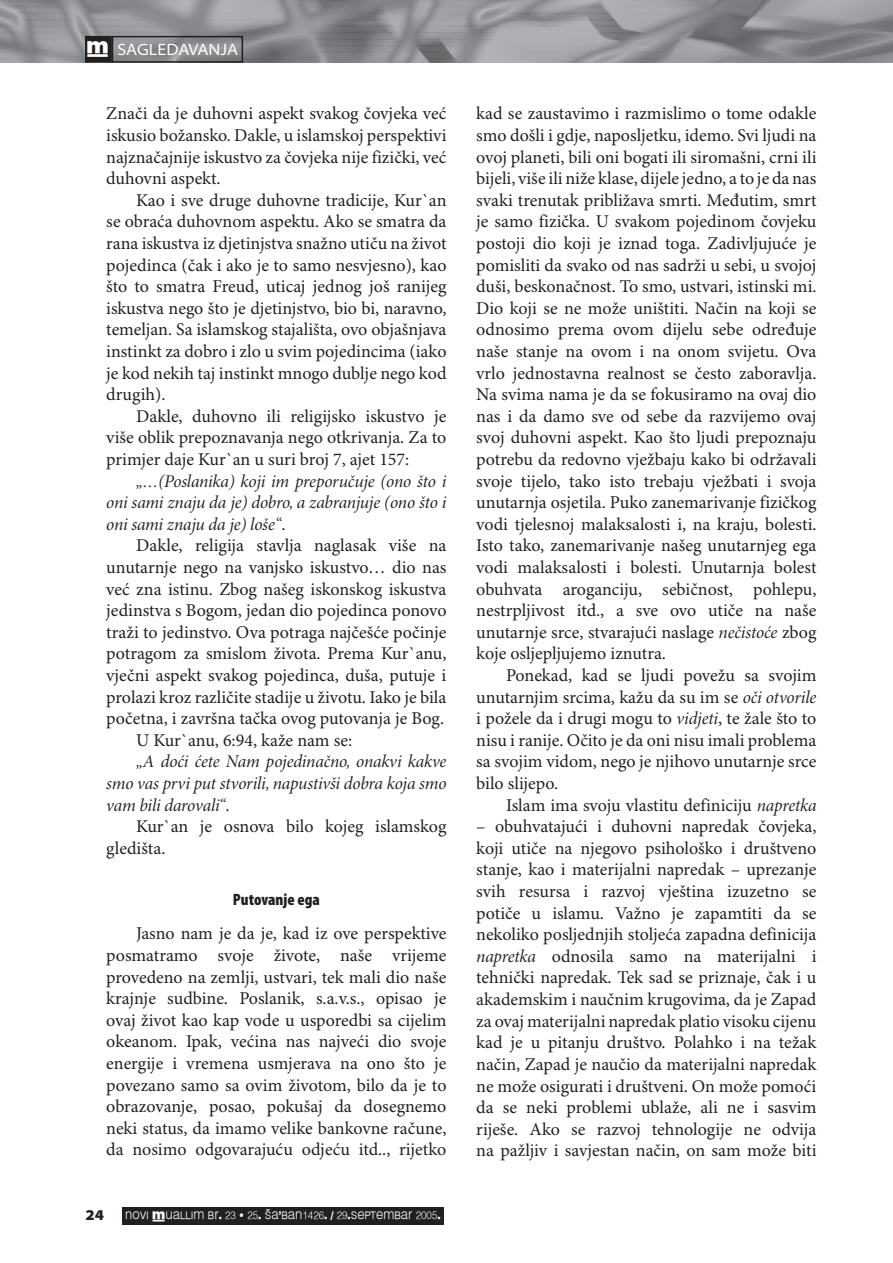
<style>
.page{position:relative;width:893px;height:1263px;background:#fff}
.page>*{position:absolute;margin:0;border:0;box-sizing:border-box;transform-origin:0 0}
.t1{font:18px/21.6px "Minion Pro";color:#231f20;text-align:justify}
.t2{font:18px/21.6px "Minion Pro It Subh";letter-spacing:-.015em;color:#231f20;text-align:justify}
.t3{font:semi-expanded 16.5px "Myriad Pro";color:#fff}
.t4{font:900 condensed 16.5px "Myriad Pro";color:#231f20}
.t5{font:16.5px "Muallim";color:#fff}
.t6{font:900 semi-expanded 15px "Myriad Pro";color:#231f20}
.t7{font:10.8px "Muallim";color:#f9f9f9;scale:.91 1}
.s1{font-family:"Minion Pro"}
.s2{font-family:"Minion Pro It Subh"}
</style>
<div class="page">
<img style="left:0;top:0;width:893px;height:62px">
<div style="left:86px;top:37px;width:25px;height:25px;background:#231f20"></div>
<div style="left:85px;top:36px;width:27px;height:27px;border:2px solid #231f20"></div>
<div style="left:112px;top:36px;width:131px;height:27px;border:2px solid #231f20"></div>
<div style="left:122px;top:1206px;width:322px;height:18px;background:#231f20"></div>
<p class="t5" style="left:87px;top:37px;width:24px">†</p>
<p class="t3" style="left:117px;top:40px;width:122px">SAGLEDAVANJA</p>
<p class="t1" style="left:106px;top:104px;width:342px">Znači da je duhovni aspekt svakog čovjeka već iskusio božansko. Dakle, u islamskoj perspektivi najznačajnije iskustvo za čovjeka nije fizički, već duhovni aspekt.</p>
<p class="t1" style="left:106px;top:190px;width:342px;text-indent:30px">Kao i sve druge duhovne tradicije, Kur`an se obraća duhovnom aspektu. Ako se smatra da rana iskustva iz djetinjstva snažno utiču na život pojedinca (čak i ako je to samo nesvjesno), kao što to smatra Freud, uticaj jednog još ranijeg iskustva nego što je djetinjstvo, bio bi, naravno, temeljan. Sa islamskog stajališta, ovo objašnjava instinkt za dobro i zlo u svim pojedincima (iako je kod nekih taj instinkt mnogo dublje nego kod drugih).</p>
<p class="t1" style="left:106px;top:406px;width:342px;text-indent:30px">Dakle, duhovno ili religijsko iskustvo je više oblik prepoznavanja nego otkrivanja. Za to primjer daje Kur`an u suri broj 7, ajet 157:</p>
<p class="t2" style="left:106px;top:471px;width:342px;text-indent:30px">„…(Poslanika) koji im preporučuje (ono što i oni sami znaju da je) dobro, a zabranjuje (ono što i oni sami znaju da je) loše“<span class="s1">.</span></p>
<p class="t1" style="left:136px;top:536px;width:312px">Dakle, religija stavlja naglasak više na</p>
<p class="t1" style="left:106px;top:557px;width:342px">unutarnje nego na vanjsko iskustvo… dio nas</p>
<p class="t1" style="left:106px;top:579px;width:342px">već zna istinu. Zbog našeg iskonskog iskustva</p>
<p class="t1" style="left:106px;top:600px;width:342px">jedinstva s Bogom, jedan dio pojedinca ponovo</p>
<p class="t1" style="left:106px;top:622px;width:342px">traži to jedinstvo. Ova potraga najčešće počinje</p>
<p class="t1" style="left:106px;top:644px;width:342px">potragom za smislom života. Prema Kur`anu,</p>
<p class="t1" style="left:106px;top:665px;width:342px">vječni aspekt svakog pojedinca, duša, putuje i</p>
<p class="t1" style="left:106px;top:687px;width:342px">prolazi kroz različite stadije u životu. Iako je bila</p>
<p class="t1" style="left:106px;top:708px;width:339px">početna, i završna tačka ovog putovanja je Bog.</p>
<p class="t1" style="left:136px;top:730px;width:218px">U Kur`anu, 6:94, kaže nam se:</p>
<p class="t2" style="left:106px;top:751px;width:342px;text-indent:30px">„A doći ćete Nam pojedinačno, onakvi kakve smo vas prvi put stvorili, napustivši dobra koja smo vam bili darovali“<span class="s1">.</span></p>
<p class="t1" style="left:106px;top:816px;width:342px;text-indent:30px">Kur`an je osnova bilo kojeg islamskog gledišta.</p>
<p class="t4" style="left:233px;top:889px;width:88px">Putovanje ega</p>
<p class="t1" style="left:106px;top:924px;width:342px;text-indent:30px">Jasno nam je da je, kad iz ove perspektive posmatramo svoje živote, naše vrijeme provedeno na zemlji, ustvari, tek mali dio naše krajnje sudbine. Poslanik, s.a.v.s., opisao je ovaj život kao kap vode u usporedbi sa cijelim okeanom. Ipak, većina nas najveći dio svoje energije i vremena usmjerava na ono što je povezano samo sa ovim životom, bilo da je to obrazovanje, posao, pokušaj da dosegnemo neki status, da imamo velike bankovne račune, da nosimo odgovarajuću odjeću itd.., rijetko</p>
<p class="t6" style="left:85px;top:1207px;width:20px">24</p>
<p class="t7" style="left:125px;top:1208px;width:348px">NOVI †UALLIM BR. 23 • 25. ŠA’BAN1426. / 29.SEPTEMBAR 2005.</p>
<p class="t1" style="left:476px;top:104px;width:342px">kad se zaustavimo i razmislimo o tome odakle smo došli i gdje, naposljetku, idemo. Svi ljudi na ovoj planeti, bili oni bogati ili siromašni, crni ili bijeli, više ili niže klase, dijele jedno, a to je da nas svaki trenutak približava smrti. Međutim, smrt je samo fizička. U svakom pojedinom čovjeku postoji dio koji je iznad toga. Zadivljujuće je pomisliti da svako od nas sadrži u sebi, u svojoj duši, beskonačnost. To smo, ustvari, istinski mi.<br>Dio koji se ne može uništiti. Način na koji se odnosimo prema ovom dijelu sebe određuje naše stanje na ovom i na onom svijetu. Ova vrlo jednostavna realnost se često zaboravlja.<br>Na svima nama je da se fokusiramo na ovaj dio nas i da damo sve od sebe da razvijemo ovaj svoj duhovni aspekt. Kao što ljudi prepoznaju potrebu da redovno vježbaju kako bi održavali svoje tijelo, tako isto trebaju vježbati i svoja unutarnja osjetila. Puko zanemarivanje fizičkog vodi tjelesnoj malaksalosti i, na kraju, bolesti.<br>Isto tako, zanemarivanje našeg unutarnjeg ega vodi malaksalosti i bolesti. Unutarnja bolest obuhvata aroganciju, sebičnost, pohlepu, nestrpljivost itd., a sve ovo utiče na naše unutarnje srce, stvarajući naslage <span class="s2">nečistoće</span> zbog koje osljepljujemo iznutra.</p>
<p class="t1" style="left:476px;top:665px;width:342px;text-indent:30px">Ponekad, kad se ljudi povežu sa svojim unutarnjim srcima, kažu da su im se <span class="s2">oči otvorile </span>i požele da i drugi mogu to <span class="s2">vidjeti</span>, te žale što to nisu i ranije. Očito je da oni nisu imali problema sa svojim vidom, nego je njihovo unutarnje srce bilo slijepo.</p>
<p class="t1" style="left:506px;top:795px;width:312px">Islam ima svoju vlastitu definiciju <span class="s2">napretka</span></p>
<p class="t1" style="left:476px;top:816px;width:342px">– obuhvatajući i duhovni napredak čovjeka, koji utiče na njegovo psihološko i društveno stanje, kao i materijalni napredak – uprezanje svih resursa i razvoj vještina izuzetno se potiče u islamu. Važno je zapamtiti da se nekoliko posljednjih stoljeća zapadna definicija <span class="s2">napretka</span> odnosila samo na materijalni i tehnički napredak. Tek sad se priznaje, čak i u akademskim i naučnim krugovima, da je Zapad za ovaj materijalni napredak platio visoku cijenu kad je u pitanju društvo. Polahko i na težak način, Zapad je naučio da materijalni napredak ne može osigurati i društveni. On može pomoći da se neki problemi ublaže, ali ne i sasvim riješe. Ako se razvoj tehnologije ne odvija na pažljiv i savjestan način, on sam može biti</p>
</div>
